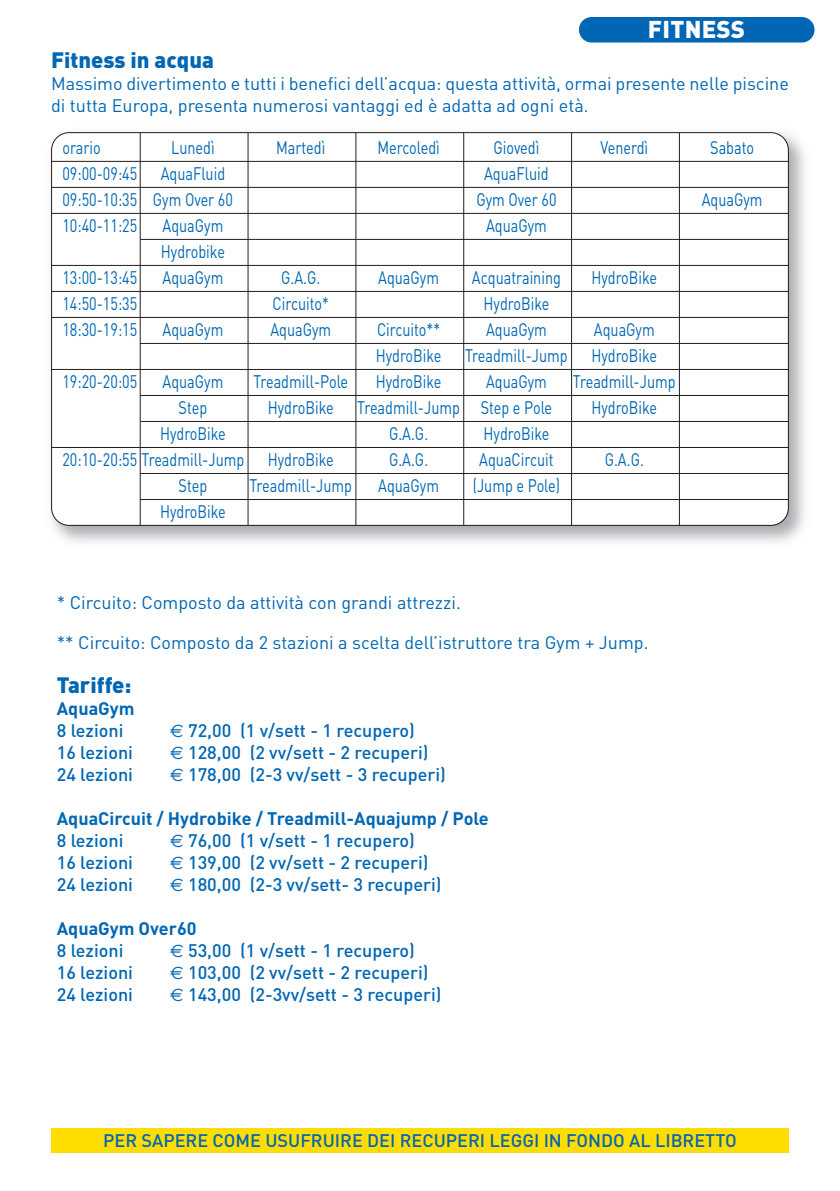
<style>
.page{position:relative;width:840px;height:1191px;background:#fff}
.page>*{position:absolute;margin:0;border:0;box-sizing:border-box;transform-origin:0 0}
.t1{font:900 24px "DINOT";letter-spacing:.01em;color:#fff}
.t2{font:900 22px "DINOT";color:#0166b3}
.t3{font:18px "DINOT";color:#0166b3;scale:.8 1}
.t4{font:500 18px "DINOT";color:#0166b3}
.t5{font:18px/22px "DINOT";color:#0166b3}
.t6{font:700 18px "DINOT";color:#0166b3}
.s1{font-family:"Euro Sans";font-weight:400}
</style>
<div class="page">
<img style="left:51px;top:132px;width:754px;height:411px">
<svg style="left:52px;top:133px;width:735px;height:392px"></svg>
<div style="left:51px;top:132px;width:737px;height:394px;border:2px solid #231f20;border-radius:18px"></div>
<hr style="left:140px;top:133px;width:1px;height:392px;background:#231f20">
<hr style="left:247px;top:133px;width:1px;height:392px;background:#231f20">
<hr style="left:355px;top:133px;width:1px;height:392px;background:#231f20">
<hr style="left:463px;top:133px;width:1px;height:392px;background:#231f20">
<hr style="left:570px;top:133px;width:1px;height:392px;background:#231f20">
<hr style="left:678px;top:133px;width:1px;height:392px;background:#231f20">
<hr style="left:51px;top:161px;width:737px;height:1px;background:#231f20">
<hr style="left:51px;top:187px;width:737px;height:1px;background:#231f20">
<hr style="left:51px;top:213px;width:737px;height:1px;background:#231f20">
<hr style="left:140px;top:239px;width:648px;height:1px;background:#231f20">
<hr style="left:51px;top:265px;width:737px;height:1px;background:#231f20">
<hr style="left:51px;top:291px;width:737px;height:1px;background:#231f20">
<hr style="left:51px;top:317px;width:737px;height:1px;background:#231f20">
<hr style="left:140px;top:343px;width:648px;height:1px;background:#231f20">
<hr style="left:51px;top:369px;width:737px;height:1px;background:#231f20">
<hr style="left:140px;top:395px;width:648px;height:1px;background:#231f20">
<hr style="left:141px;top:421px;width:647px;height:1px;background:#231f20">
<hr style="left:51px;top:447px;width:737px;height:1px;background:#231f20">
<hr style="left:140px;top:473px;width:648px;height:1px;background:#231f20">
<hr style="left:140px;top:499px;width:648px;height:1px;background:#231f20">
<div style="left:51px;top:1128px;width:737px;height:25px;background:#ffdd01"></div>
<div style="left:578px;top:17px;width:236px;height:26px;background:#0166b3;border-radius:13px"></div>
<h1 class="t1" style="left:647px;top:21px;width:99px">FITNESS</h1>
<p class="t2" style="left:51px;top:52px;width:164px">Fitness in acqua</p>
<p class="t5" style="left:51px;top:74px;width:739px">Massimo divertimento e tutti i benefici dell’acqua: questa attività, ormai presente nelle piscine di tutta Europa, presenta numerosi vantaggi ed è adatta ad ogni età.</p>
<p class="t3" style="left:62px;top:141px;width:50px">orario</p>
<p class="t3" style="left:171px;top:141px;width:56px">Lunedì</p>
<p class="t3" style="left:276px;top:141px;width:63px">Martedì</p>
<p class="t3" style="left:377px;top:141px;width:80px">Mercoledì</p>
<p class="t3" style="left:493px;top:141px;width:59px">Giovedì</p>
<p class="t3" style="left:600px;top:141px;width:61px">Venerdì</p>
<p class="t3" style="left:709px;top:141px;width:56px">Sabato</p>
<p class="t3" style="left:62px;top:167px;width:95px">09:00-09:45</p>
<p class="t3" style="left:160px;top:167px;width:82px">AquaFluid</p>
<p class="t3" style="left:484px;top:167px;width:82px">AquaFluid</p>
<p class="t3" style="left:62px;top:193px;width:214px">09:50-10:35 Gym Over 60</p>
<p class="t3" style="left:476px;top:193px;width:102px">Gym Over 60</p>
<p class="t3" style="left:701px;top:193px;width:77px">AquaGym</p>
<p class="t3" style="left:62px;top:219px;width:95px">10:40-11:25</p>
<p class="t3" style="left:162px;top:219px;width:77px">AquaGym</p>
<p class="t3" style="left:486px;top:219px;width:77px">AquaGym</p>
<p class="t3" style="left:161px;top:245px;width:82px">Hydrobike</p>
<p class="t3" style="left:62px;top:271px;width:95px">13:00-13:45</p>
<p class="t3" style="left:162px;top:271px;width:77px">AquaGym</p>
<p class="t3" style="left:281px;top:271px;width:50px">G.A.G.</p>
<p class="t3" style="left:378px;top:271px;width:77px">AquaGym</p>
<p class="t3" style="left:471px;top:271px;width:113px">Acquatraining</p>
<p class="t3" style="left:591px;top:271px;width:84px">HydroBike</p>
<p class="t3" style="left:62px;top:297px;width:95px">14:50-15:35</p>
<p class="t3" style="left:272px;top:297px;width:72px">Circuito*</p>
<p class="t3" style="left:483px;top:297px;width:84px">HydroBike</p>
<p class="t3" style="left:62px;top:323px;width:95px">18:30-19:15</p>
<p class="t3" style="left:162px;top:323px;width:77px">AquaGym</p>
<p class="t3" style="left:270px;top:323px;width:77px">AquaGym</p>
<p class="t3" style="left:377px;top:323px;width:80px">Circuito**</p>
<p class="t3" style="left:486px;top:323px;width:77px">AquaGym</p>
<p class="t3" style="left:593px;top:323px;width:77px">AquaGym</p>
<p class="t3" style="left:375px;top:349px;width:84px">HydroBike</p>
<p class="t3" style="left:465px;top:349px;width:130px">Treadmill-Jump</p>
<p class="t3" style="left:591px;top:349px;width:84px">HydroBike</p>
<p class="t3" style="left:62px;top:375px;width:95px">19:20-20:05</p>
<p class="t3" style="left:162px;top:375px;width:77px">AquaGym</p>
<p class="t3" style="left:253px;top:375px;width:120px">Treadmill-Pole</p>
<p class="t3" style="left:375px;top:375px;width:84px">HydroBike</p>
<p class="t3" style="left:486px;top:375px;width:77px">AquaGym</p>
<p class="t3" style="left:572px;top:375px;width:130px">Treadmill-Jump</p>
<p class="t3" style="left:178px;top:401px;width:37px">Step</p>
<p class="t3" style="left:268px;top:401px;width:84px">HydroBike</p>
<p class="t3" style="left:357px;top:401px;width:245px">Treadmill-Jump Step e Pole</p>
<p class="t3" style="left:591px;top:401px;width:84px">HydroBike</p>
<p class="t3" style="left:160px;top:427px;width:84px">HydroBike</p>
<p class="t3" style="left:389px;top:427px;width:50px">G.A.G.</p>
<p class="t3" style="left:483px;top:427px;width:84px">HydroBike</p>
<p class="t3" style="left:62px;top:453px;width:229px">20:10-20:55 Treadmill-Jump</p>
<p class="t3" style="left:268px;top:453px;width:84px">HydroBike</p>
<p class="t3" style="left:389px;top:453px;width:50px">G.A.G.</p>
<p class="t3" style="left:479px;top:453px;width:94px">AquaCircuit</p>
<p class="t3" style="left:604px;top:453px;width:50px">G.A.G.</p>
<p class="t3" style="left:178px;top:479px;width:37px">Step</p>
<p class="t3" style="left:249px;top:479px;width:130px">Treadmill-Jump</p>
<p class="t3" style="left:378px;top:479px;width:77px">AquaGym</p>
<p class="t3" style="left:472px;top:479px;width:111px">(Jump e Pole)</p>
<p class="t3" style="left:160px;top:505px;width:84px">HydroBike</p>
<p class="t5" style="left:57px;top:593px;width:405px">* Circuito: Composto da attività con grandi attrezzi.</p>
<p class="t5" style="left:57px;top:633px;width:593px">** Circuito: Composto da 2 stazioni a scelta dell’istruttore tra Gym + Jump.</p>
<p class="t2" style="left:57px;top:677px;width:76px">Tariffe:</p>
<p class="t6" style="left:57px;top:702px;width:79px">AquaGym</p>
<p class="t4" style="left:57px;top:724px;width:68px">8 lezioni</p>
<p class="t4" style="left:170px;top:724px;width:246px"><span class="s1">€</span> 72,00 (1 v/sett - 1 recupero)</p>
<p class="t4" style="left:57px;top:746px;width:78px">16 lezioni</p>
<p class="t4" style="left:170px;top:746px;width:259px"><span class="s1">€</span> 128,00 (2 vv/sett - 2 recuperi)</p>
<p class="t4" style="left:57px;top:768px;width:78px">24 lezioni</p>
<p class="t4" style="left:170px;top:768px;width:277px"><span class="s1">€</span> 178,00 (2-3 vv/sett - 3 recuperi)</p>
<p class="t6" style="left:57px;top:812px;width:433px">AquaCircuit / Hydrobike / Treadmill-Aquajump / Pole</p>
<p class="t4" style="left:57px;top:834px;width:68px">8 lezioni</p>
<p class="t4" style="left:170px;top:834px;width:246px"><span class="s1">€</span> 76,00 (1 v/sett - 1 recupero)</p>
<p class="t4" style="left:57px;top:856px;width:78px">16 lezioni</p>
<p class="t4" style="left:170px;top:856px;width:259px"><span class="s1">€</span> 139,00 (2 vv/sett - 2 recuperi)</p>
<p class="t4" style="left:57px;top:878px;width:78px">24 lezioni</p>
<p class="t4" style="left:170px;top:878px;width:272px"><span class="s1">€</span> 180,00 (2-3 vv/sett- 3 recuperi)</p>
<p class="t6" style="left:57px;top:922px;width:141px">AquaGym Over60</p>
<p class="t4" style="left:57px;top:944px;width:68px">8 lezioni</p>
<p class="t4" style="left:170px;top:944px;width:246px"><span class="s1">€</span> 53,00 (1 v/sett - 1 recupero)</p>
<p class="t4" style="left:57px;top:966px;width:78px">16 lezioni</p>
<p class="t4" style="left:170px;top:966px;width:259px"><span class="s1">€</span> 103,00 (2 vv/sett - 2 recuperi)</p>
<p class="t4" style="left:57px;top:988px;width:78px">24 lezioni</p>
<p class="t4" style="left:170px;top:988px;width:272px"><span class="s1">€</span> 143,00 (2-3vv/sett - 3 recuperi)</p>
<p class="t4" style="left:103px;top:1134px;width:634px">PER SAPERE COME USUFRUIRE DEI RECUPERI LEGGI IN FONDO AL LIBRETTO</p>
</div>
